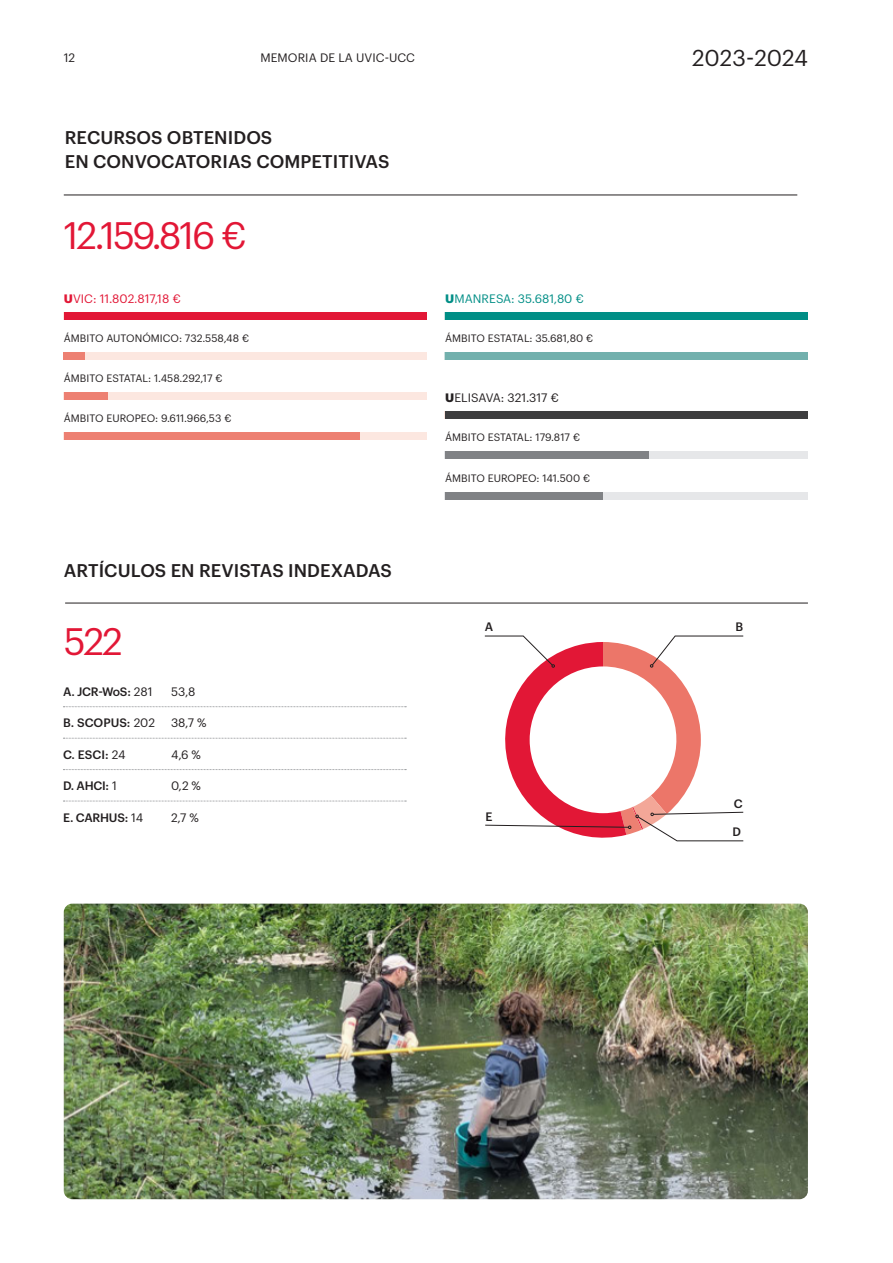
<style>
.page{position:relative;width:893px;height:1263px;background:#fff}
.page>*{position:absolute;margin:0;border:0;box-sizing:border-box;transform-origin:0 0}
.t1{font:37.5px "Graphik";letter-spacing:-.06em;color:#e21736}
.t2{font:22.5px "Graphik";color:#231f20}
.t3{font:500 18px/24px "Graphik";letter-spacing:.005em;color:#231f20}
.t4{font:12px "Graphik";letter-spacing:.005em;color:#231f20}
.t5{font:500 12px "Graphik";letter-spacing:-.02em;color:#231f20}
.t6{font:12px "Graphik";letter-spacing:.005em;color:#e21736}
.t7{font:12px "Graphik";letter-spacing:.005em;color:#008e86}
.t8{font:10.5px "Graphik";letter-spacing:.005em;color:#231f20}
.s1{font-weight:700}
.s2{font-weight:400}
</style>
<div class="page">
<div style="left:445px;top:312px;width:363px;height:7px;background:#008e86"></div>
<div style="left:445px;top:352px;width:363px;height:8px;background:#72b0ad"></div>
<div style="left:63px;top:352px;width:364px;height:7px;background:#fce7e0"></div>
<div style="left:63px;top:392px;width:364px;height:8px;background:#fce7e0"></div>
<div style="left:63px;top:433px;width:364px;height:7px;background:#fce7e0"></div>
<div style="left:64px;top:312px;width:362px;height:7px;background:#e21736"></div>
<div style="left:64px;top:352px;width:21px;height:7px;background:#ed8072"></div>
<div style="left:64px;top:392px;width:44px;height:8px;background:#ed8072"></div>
<div style="left:64px;top:433px;width:296px;height:7px;background:#ed8072"></div>
<div style="left:445px;top:452px;width:363px;height:7px;background:#e6e7e9"></div>
<div style="left:445px;top:492px;width:363px;height:7px;background:#e6e7e9"></div>
<div style="left:445px;top:411px;width:363px;height:8px;background:#3e3e3f"></div>
<div style="left:445px;top:452px;width:203px;height:7px;background:#808285"></div>
<div style="left:445px;top:492px;width:158px;height:7px;background:#808285"></div>
<hr style="left:64px;top:195px;width:733px;height:1px;background:#231f20">
<svg style="left:63px;top:769px;width:343px;height:1px"></svg>
<svg style="left:63px;top:801px;width:343px;height:1px"></svg>
<svg style="left:63px;top:706px;width:343px;height:1px"></svg>
<svg style="left:63px;top:738px;width:343px;height:1px"></svg>
<hr style="left:65px;top:603px;width:743px;height:1px;background:#231f20">
<svg style="left:484px;top:636px;width:260px;height:206px"></svg>
<img style="left:64px;top:904px;width:744px;height:295px">
<p class="t4" style="left:64px;top:49px;width:13px">12</p>
<p class="t4" style="left:260px;top:49px;width:156px">MEMORIA DE LA UVIC-UCC</p>
<h2 class="t2" style="left:692px;top:41px;width:117px">2023-2024</h2>
<p class="t3" style="left:65px;top:124px;width:326px">RECURSOS OBTENIDOS<br>EN CONVOCATORIAS COMPETITIVAS</p>
<p class="t1" style="left:64px;top:208px;width:184px">12.159.816 €</p>
<p class="t6" style="left:64px;top:290px;width:119px"><span class="s1">U</span>VIC: 11.802.817,18 €</p>
<p class="t7" style="left:445px;top:290px;width:140px"><span class="s1">U</span>MANRESA: 35.681,80 €</p>
<p class="t8" style="left:64px;top:330px;width:187px">ÁMBITO AUTONÓMICO: 732.558,48 €</p>
<p class="t8" style="left:64px;top:370px;width:160px">ÁMBITO ESTATAL: 1.458.292,17 €</p>
<p class="t8" style="left:445px;top:330px;width:150px">ÁMBITO ESTATAL: 35.681,80 €</p>
<p class="t8" style="left:64px;top:411px;width:169px">ÁMBITO EUROPEO: 9.611.966,53 €</p>
<p class="t3" style="left:64px;top:557px;width:330px">ARTÍCULOS EN REVISTAS INDEXADAS</p>
<p class="t1" style="left:64px;top:613px;width:61px">522</p>
<p class="t5" style="left:63px;top:682px;width:91px">A. JCR-WoS: <span class="s2">281</span></p>
<p class="t4" style="left:171px;top:683px;width:26px">53,8</p>
<p class="t5" style="left:63px;top:714px;width:94px">B. SCOPUS: <span class="s2">202</span></p>
<p class="t4" style="left:171px;top:714px;width:37px">38,7 %</p>
<p class="t5" style="left:63px;top:745px;width:64px">C. ESCI: <span class="s2">24</span></p>
<p class="t4" style="left:171px;top:745px;width:31px">4,6 %</p>
<p class="t5" style="left:63px;top:777px;width:55px">D. AHCI: <span class="s2">1</span></p>
<p class="t4" style="left:171px;top:777px;width:31px">0,2 %</p>
<p class="t5" style="left:63px;top:808px;width:82px">E. CARHUS: <span class="s2">14</span></p>
<p class="t4" style="left:171px;top:808px;width:29px">2,7 %</p>
<p class="t4" style="left:445px;top:389px;width:115px"><span class="s1">U</span>ELISAVA: 321.317 €</p>
<p class="t8" style="left:445px;top:430px;width:136px">ÁMBITO ESTATAL: 179.817 €</p>
<p class="t8" style="left:445px;top:470px;width:147px">ÁMBITO EUROPEO: 141.500 €</p>
<p class="t5" style="left:485px;top:618px;width:10px">A</p>
<p class="t5" style="left:486px;top:808px;width:9px">E</p>
<p class="t5" style="left:735px;top:618px;width:9px">B</p>
<p class="t5" style="left:734px;top:795px;width:10px">C</p>
<p class="t5" style="left:733px;top:822px;width:10px">D</p>
</div>
